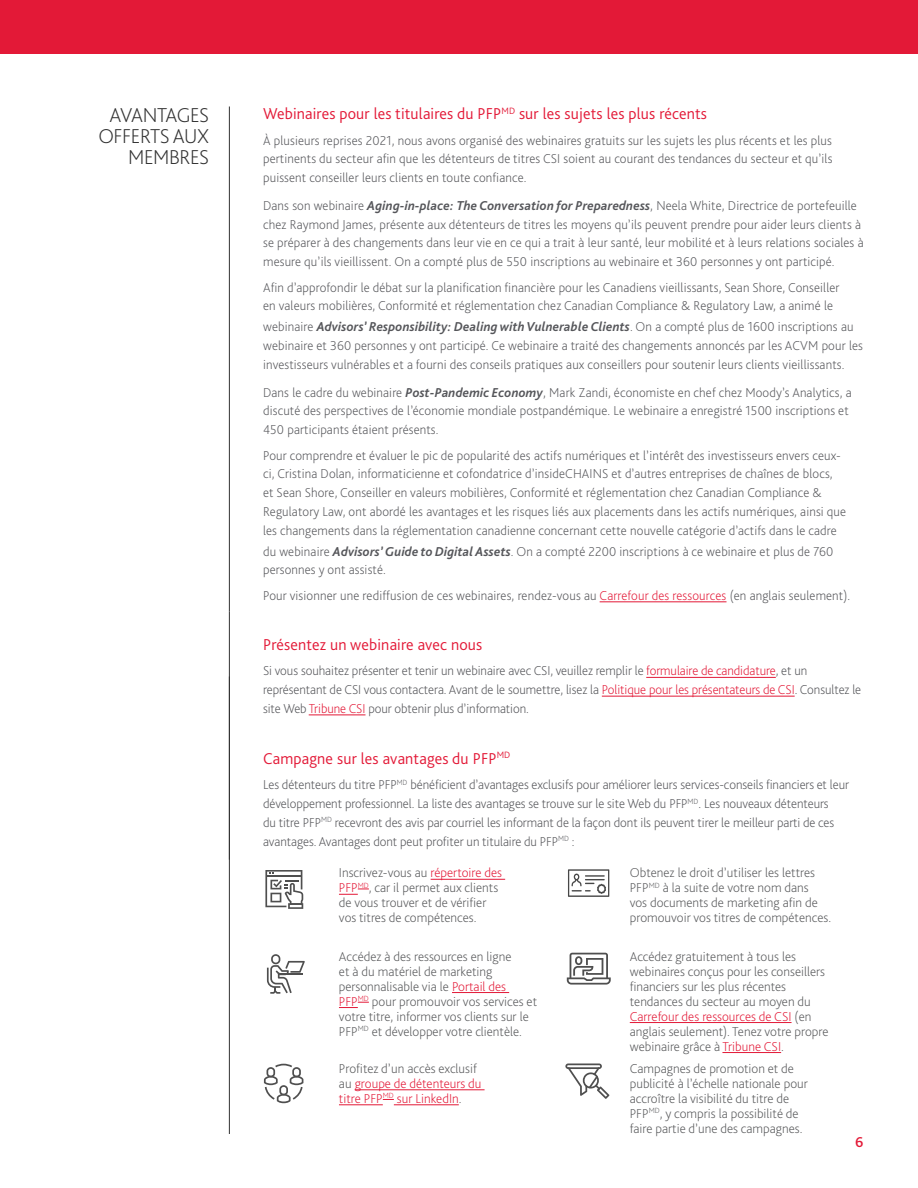
<style>
.page{position:relative;width:918px;height:1188px;background:#fff}
.page>*{position:absolute;margin:0;border:0;box-sizing:border-box;transform-origin:0 0}
.t1{font:200 21px/21px "Bliss Pro";letter-spacing:-.02em;color:#313131;text-align:right}
.t2{font:300 16.5px "Bliss Pro";letter-spacing:.01em;color:#e31937}
.t3{font:500 15px "Bliss Pro";color:#e31937}
.t4{font:200 13.5px/18.8px "Bliss Pro";letter-spacing:.01em;color:#55565a}
.t5{font:200 13.5px/15px "Bliss Pro";color:#58595b}
.t6{font:200 13.5px/15px "Bliss Pro";color:#e31937}
.s1{font-weight:700;font-style:italic}
.s2{color:#e31937}
.s3{color:#58595b}
</style>
<div class="page">
<hr style="left:229px;top:677px;width:1px;height:457px;background:#313131">
<div style="left:0;top:0;width:918px;height:54px;background:#e31937"></div>
<hr style="left:229px;top:107px;width:1px;height:504px;background:#313131">
<hr style="left:229px;top:611px;width:1px;height:249px;background:#313131">
<hr style="left:600px;top:601px;width:127px;height:1px;background:#e31937">
<hr style="left:646px;top:677px;width:130px;height:1px;background:#e31937">
<hr style="left:602px;top:696px;width:193px;height:1px;background:#e31937">
<hr style="left:309px;top:715px;width:56px;height:1px;background:#e31937">
<hr style="left:431px;top:879px;width:74px;height:1px;background:#e31937">
<svg style="left:339px;top:889px;width:30px;height:6px"></svg>
<hr style="left:452px;top:992px;width:57px;height:1px;background:#e31937">
<svg style="left:339px;top:1002px;width:30px;height:6px"></svg>
<hr style="left:630px;top:1022px;width:162px;height:1px;background:#e31937">
<hr style="left:722px;top:1052px;width:59px;height:1px;background:#e31937">
<hr style="left:355px;top:1089px;width:130px;height:1px;background:#e31937">
<hr style="left:339px;top:1104px;width:44px;height:1px;background:#e31937">
<hr style="left:394px;top:1104px;width:65px;height:1px;background:#e31937">
<svg style="left:267px;top:954px;width:38px;height:40px"></svg>
<svg style="left:264px;top:1064px;width:39px;height:39px"></svg>
<svg style="left:565px;top:1063px;width:44px;height:36px"></svg>
<svg style="left:567px;top:953px;width:44px;height:32px"></svg>
<svg style="left:265px;top:870px;width:38px;height:39px"></svg>
<svg style="left:568px;top:869px;width:41px;height:28px"></svg>
<h1 class="t1" style="left:98px;top:104px;width:112px">AVANTAGES<br>OFFERTS AUX<br>MEMBRES</h1>
<p class="t2" style="left:263px;top:103px;width:445px">Webinaires pour les titulaires du PFP<sup>MD</sup> sur les sujets les plus récents</p>
<p class="t4" style="left:263px;top:130px;width:571px;text-align:justify">À plusieurs reprises 2021, nous avons organisé des webinaires gratuits sur les sujets les plus récents et les plus pertinents du secteur afin que les détenteurs de titres CSI soient au courant des tendances du secteur et qu’ils puissent conseiller leurs clients en toute confiance.</p>
<p class="t4" style="left:263px;top:196px;width:602px">Dans son webinaire <span class="s1">Aging-in-place: The Conversation for Preparedness</span>, Neela White, Directrice de portefeuille chez Raymond James, présente aux détenteurs de titres les moyens qu’ils peuvent prendre pour aider leurs clients à se préparer à des changements dans leur vie en ce qui a trait à leur santé, leur mobilité et à leurs relations sociales à mesure qu’ils vieillissent. On a compté plus de 550 inscriptions au webinaire et 360 personnes y ont participé.</p>
<p class="t4" style="left:263px;top:277px;width:578px">Afin d’approfondir le débat sur la planification financière pour les Canadiens vieillissants, Sean Shore, Conseiller en valeurs mobilières, Conformité et réglementation chez Canadian Compliance &amp; Regulatory Law, a animé le</p>
<p class="t4" style="left:263px;top:317px;width:601px">webinaire <span class="s1">Advisors’ Responsibility: Dealing with Vulnerable Clients</span>. On a compté plus de 1600 inscriptions au webinaire et 360 personnes y ont participé. Ce webinaire a traité des changements annoncés par les ACVM pour les investisseurs vulnérables et a fourni des conseils pratiques aux conseillers pour soutenir leurs clients vieillissants.</p>
<p class="t4" style="left:263px;top:382px;width:590px">Dans le cadre du webinaire <span class="s1">Post-Pandemic Economy</span>, Mark Zandi, économiste en chef chez Moody’s Analytics, a discuté des perspectives de l’économie mondiale postpandémique. Le webinaire a enregistré 1500 inscriptions et<br>450 participants étaient présents.</p>
<p class="t4" style="left:263px;top:445px;width:585px">Pour comprendre et évaluer le pic de popularité des actifs numériques et l’intérêt des investisseurs envers ceux&shy;ci, Cristina Dolan, informaticienne et cofondatrice d’insideCHAINS et d’autres entreprises de chaînes de blocs, et Sean Shore, Conseiller en valeurs mobilières, Conformité et réglementation chez Canadian Compliance &amp; Regulatory Law, ont abordé les avantages et les risques liés aux placements dans les actifs numériques, ainsi que les changements dans la réglementation canadienne concernant cette nouvelle catégorie d’actifs dans le cadre</p>
<p class="t4" style="left:263px;top:541px;width:572px">du webinaire <span class="s1">Advisors’ Guide to Digital Assets</span>. On a compté 2200 inscriptions à ce webinaire et plus de 760 personnes y ont assisté.</p>
<p class="t4" style="left:263px;top:586px;width:589px">Pour visionner une rediffusion de ces webinaires, rendez-vous au <span class="s2">Carrefour des ressources</span> (en anglais seulement).</p>
<p class="t2" style="left:263px;top:634px;width:221px">Présentez un webinaire avec nous</p>
<p class="t4" style="left:263px;top:661px;width:600px">Si vous souhaitez présenter et tenir un webinaire avec CSI, veuillez remplir le <span class="s2">formulaire de candidature</span>, et un représentant de CSI vous contactera. Avant de le soumettre, lisez la <span class="s2">Politique pour les présentateurs de CSI</span>. Consultez le site Web <span class="s2">Tribune CSI</span> pour obtenir plus d’information.</p>
<p class="t2" style="left:263px;top:748px;width:249px">Campagne sur les avantages du PFP<sup>MD</sup></p>
<p class="t4" style="left:263px;top:775px;width:588px">Les détenteurs du titre PFP<sup>MD</sup> bénéficient d’avantages exclusifs pour améliorer leurs services-conseils financiers et leur développement professionnel. La liste des avantages se trouve sur le site Web du PFP<sup>MD</sup>. Les nouveaux détenteurs<br>du titre PFP<sup>MD</sup> recevront des avis par courriel les informant de la façon dont ils peuvent tirer le meilleur parti de ces avantages. Avantages dont peut profiter un titulaire du PFP<sup>MD</sup> :</p>
<p class="t5" style="left:339px;top:865px;width:165px">Inscrivez-vous au <span class="s2">répertoire des<br>PFP</span><sup>MD</sup>, car il permet aux clients de vous trouver et de vérifier vos titres de compétences.</p>
<p class="t5" style="left:630px;top:865px;width:203px">Obtenez le droit d’utiliser les lettres PFP<sup>MD</sup> à la suite de votre nom dans<br>vos documents de marketing afin de promouvoir vos titres de compétences.</p>
<p class="t5" style="left:339px;top:948px;width:200px">Accédez à des ressources en ligne<br>et à du matériel de marketing personnalisable via le <span class="s2">Portail des PFP</span><sup>MD</sup> pour promouvoir vos services et votre titre, informer vos clients sur le PFP<sup>MD</sup> et développer votre clientèle.</p>
<p class="t5" style="left:630px;top:948px;width:200px">Accédez gratuitement à tous les webinaires conçus pour les conseillers financiers sur les plus récentes tendances du secteur au moyen du <span class="s2">Carrefour des ressources de CSI</span> (en anglais seulement). Tenez votre propre webinaire grâce à <span class="s2">Tribune CSI</span>.</p>
<p class="t6" style="left:339px;top:1060px;width:144px"><span class="s3">Profitez d’un accès exclusif au</span> groupe de détenteurs du titre PFP<sup>MD</sup> sur LinkedIn<span class="s3">.</span></p>
<p class="t5" style="left:630px;top:1060px;width:180px">Campagnes de promotion et de publicité à l’échelle nationale pour accroître la visibilité du titre de PFP<sup>MD</sup>, y compris la possibilité de faire partie d’une des campagnes.</p>
<p class="t3" style="left:855px;top:1133px;width:10px">6</p>
</div>
